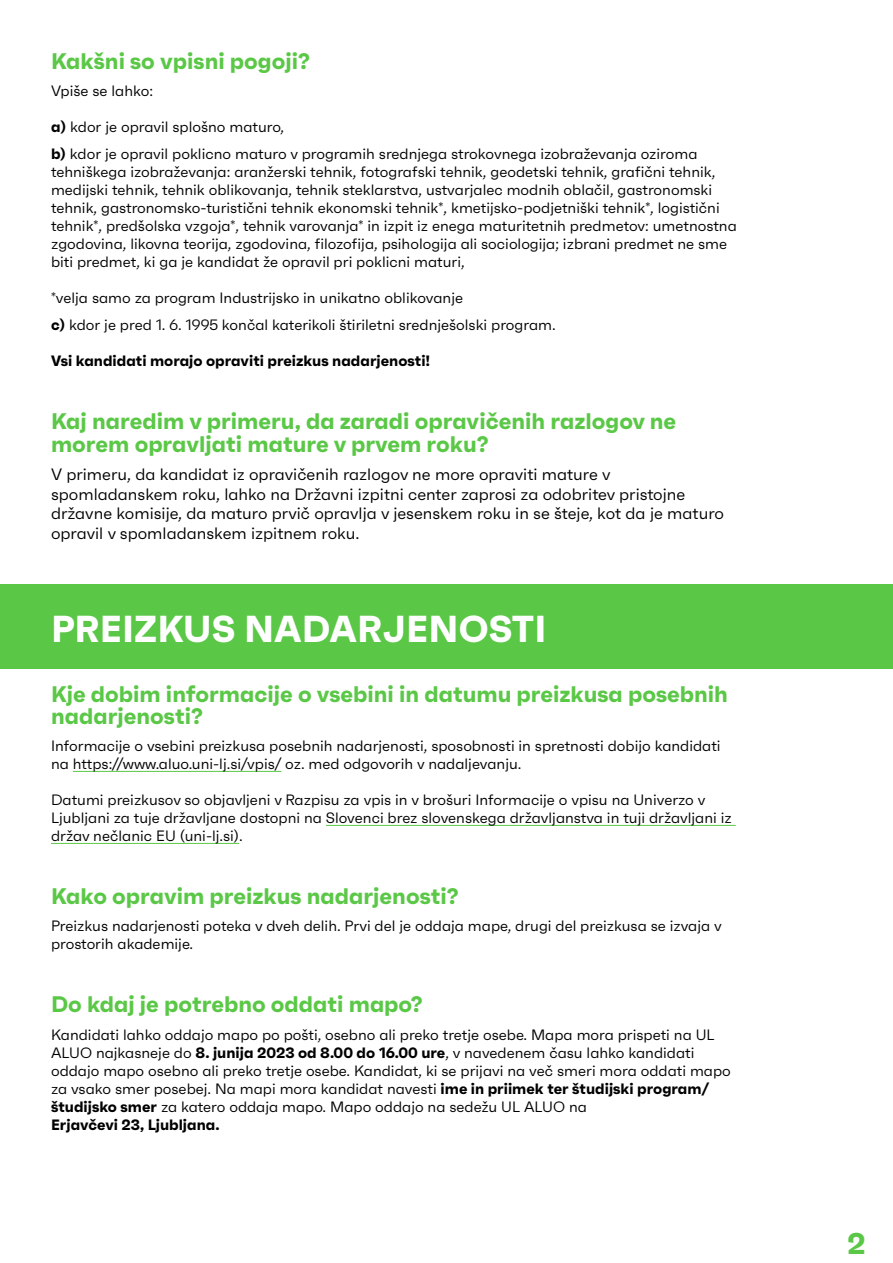
<style>
.page{position:relative;width:893px;height:1263px;background:#fff}
.page>*{position:absolute;margin:0;border:0;box-sizing:border-box;transform-origin:0 0}
.t1{font:700 37.5px "Faktum";color:#fff}
.t2{font:700 30px "Faktum";color:#5ac846}
.t3{font:700 22.5px/22.5px "Faktum";color:#5ac846}
.t4{font:16.5px/19.8px "Faktum";color:#000}
.t5{font:15px/18px "Faktum";color:#000}
.t6{font:700 15px "Faktum";color:#000}
.s1{font-weight:700}
</style>
<div class="page">
<div style="left:0;top:584px;width:893px;height:85px;background:#5ac846"></div>
<hr style="left:73px;top:771px;width:208px;height:1px;background:#5ac846">
<hr style="left:326px;top:825px;width:410px;height:1px;background:#5ac846">
<hr style="left:51px;top:843px;width:188px;height:1px;background:#5ac846">
<p class="t3" style="left:51px;top:50px;width:260px">Kakšni so vpisni pogoji?</p>
<p class="t5" style="left:51px;top:82px;width:104px">Vpiše se lahko:</p>
<p class="t5" style="left:51px;top:118px;width:235px"><span class="s1">a)</span> kdor je opravil splošno maturo,</p>
<p class="t5" style="left:51px;top:145px;width:687px"><span class="s1">b)</span> kdor je opravil poklicno maturo v programih srednjega strokovnega izobraževanja oziroma tehniškega izobraževanja: aranžerski tehnik, fotografski tehnik, geodetski tehnik, grafični tehnik, medijski tehnik, tehnik oblikovanja, tehnik steklarstva, ustvarjalec modnih oblačil, gastronomski tehnik, gastronomsko-turistični tehnik ekonomski tehnik*, kmetijsko-podjetniški tehnik*, logistični tehnik*, predšolska vzgoja*, tehnik varovanja* in izpit iz enega maturitetnih predmetov: umetnostna zgodovina, likovna teorija, zgodovina, filozofija, psihologija ali sociologija; izbrani predmet ne sme biti predmet, ki ga je kandidat že opravil pri poklicni maturi,</p>
<p class="t5" style="left:51px;top:289px;width:414px">*velja samo za program Industrijsko in unikatno oblikovanje</p>
<p class="t5" style="left:51px;top:316px;width:506px"><span class="s1">c)</span> kdor je pred 1. 6. 1995 končal katerikoli štiriletni srednješolski program.</p>
<p class="t6" style="left:51px;top:351px;width:381px">Vsi kandidati morajo opraviti preizkus nadarjenosti!</p>
<p class="t3" style="left:51px;top:410px;width:627px">Kaj naredim v primeru, da zaradi opravičenih razlogov ne morem opravljati mature v prvem roku?</p>
<p class="t4" style="left:51px;top:464px;width:674px">V primeru, da kandidat iz opravičenih razlogov ne more opraviti mature v spomladanskem roku, lahko na Državni izpitni center zaprosi za odobritev pristojne državne komisije, da maturo prvič opravlja v jesenskem roku in se šteje, kot da je maturo opravil v spomladanskem izpitnem roku.</p>
<p class="t1" style="left:51px;top:605px;width:497px">PREIZKUS NADARJENOSTI</p>
<p class="t3" style="left:51px;top:683px;width:678px">Kje dobim informacije o vsebini in datumu preizkusa posebnih nadarjenosti?</p>
<p class="t5" style="left:51px;top:737px;width:671px">Informacije o vsebini preizkusa posebnih nadarjenosti, sposobnosti in spretnosti dobijo kandidati na https://www.aluo.uni-lj.si/vpis/ oz. med odgovorih v nadaljevanju.</p>
<p class="t5" style="left:51px;top:791px;width:682px">Datumi preizkusov so objavljeni v Razpisu za vpis in v brošuri Informacije o vpisu na Univerzo v<br>Ljubljani za tuje državljane dostopni na Slovenci brez slovenskega državljanstva in tuji državljani iz držav nečlanic EU (uni-lj.si).</p>
<p class="t3" style="left:51px;top:885px;width:409px">Kako opravim preizkus nadarjenosti?</p>
<p class="t5" style="left:51px;top:917px;width:672px">Preizkus nadarjenosti poteka v dveh delih. Prvi del je oddaja mape, drugi del preizkusa se izvaja v prostorih akademije.</p>
<p class="t3" style="left:51px;top:993px;width:373px">Do kdaj je potrebno oddati mapo?</p>
<p class="t5" style="left:51px;top:1025px;width:681px">Kandidati lahko oddajo mapo po pošti, osebno ali preko tretje osebe. Mapa mora prispeti na UL ALUO najkasneje do <span class="s1">8. junija 2023 od 8.00 do 16.00 ure</span>, v navedenem času lahko kandidati oddajo mapo osebno ali preko tretje osebe. Kandidat, ki se prijavi na več smeri mora oddati mapo za vsako smer posebej. Na mapi mora kandidat navesti <span class="s1">ime in priimek ter študijski program/ študijsko smer</span> za katero oddaja mapo. Mapo oddajo na sedežu UL ALUO na<br><span class="s1">Erjavčevi 23, Ljubljana.</span></p>
<p class="t2" style="left:847px;top:1225px;width:20px">2</p>
</div>
